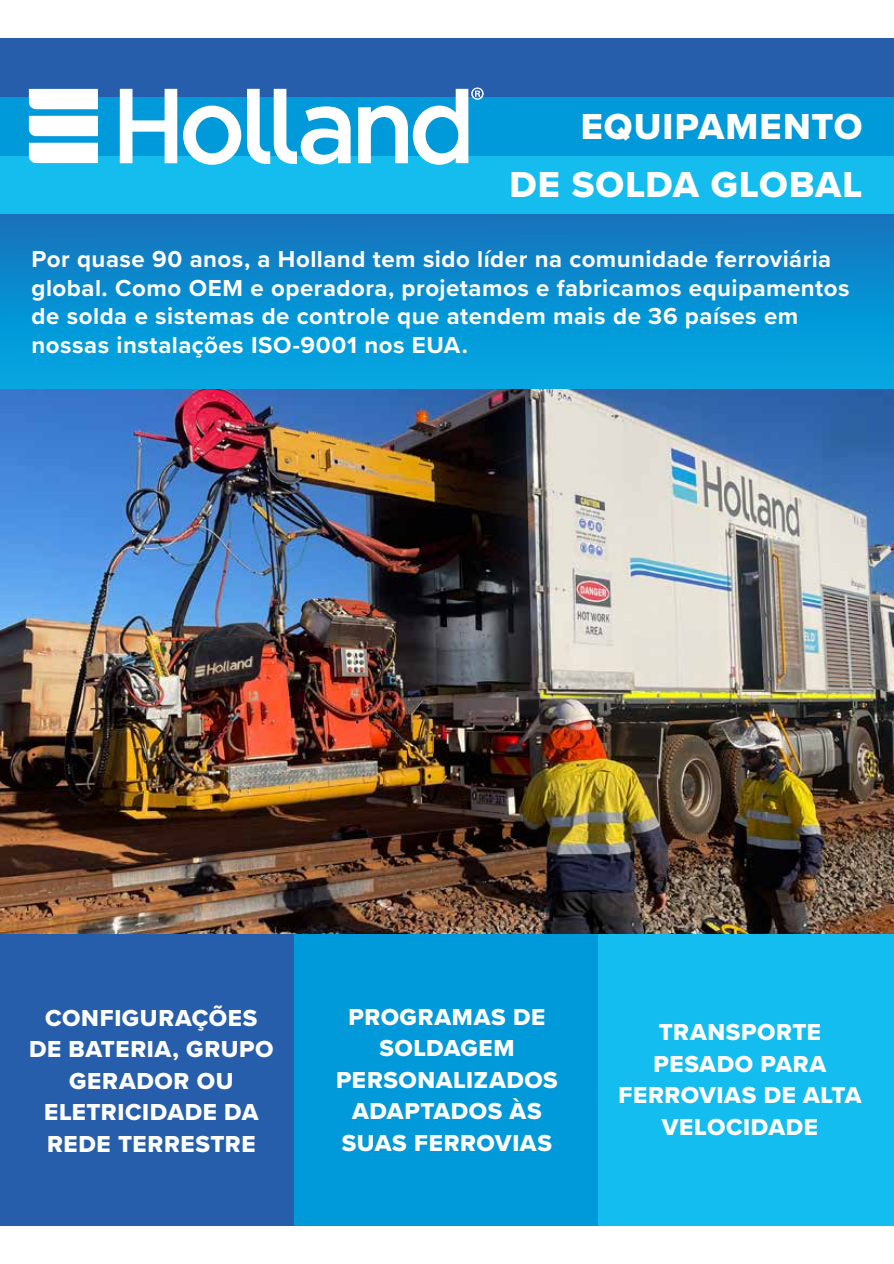
<style>
.page{position:relative;width:894px;height:1264px;background:#fff}
.page>*{position:absolute;margin:0;border:0;box-sizing:border-box;transform-origin:0 0}
.t1{font:37.5px/58.5px "Proxima Nova Extrabld";letter-spacing:.03em;color:#fff;text-align:right}
.t2{font:700 24px/28.5px "Proxima Nova";letter-spacing:.02em;color:#fff}
.t3{font:24px/31.5px "Proxima Nova Extrabld";letter-spacing:.025em;color:#fff;text-align:center}
</style>
<div class="page">
<img style="left:0;top:388px;width:893px;height:546px">
<div style="left:0;top:38px;width:893px;height:59px;background:#265eab"></div>
<div style="left:0;top:97px;width:893px;height:59px;background:#0099d9"></div>
<div style="left:0;top:156px;width:893px;height:59px;background:#15bdef"></div>
<svg style="left:29px;top:116px;width:69px;height:20px"></svg>
<svg style="left:29px;top:143px;width:69px;height:20px"></svg>
<svg style="left:29px;top:89px;width:69px;height:20px"></svg>
<svg style="left:183px;top:106px;width:58px;height:59px"></svg>
<svg style="left:247px;top:89px;width:103px;height:75px"></svg>
<svg style="left:120px;top:89px;width:57px;height:74px"></svg>
<svg style="left:358px;top:87px;width:125px;height:78px"></svg>
<div style="left:0;top:214px;width:893px;height:174px;background:linear-gradient(to bottom,#1474bd,#00abe5)"></div>
<div style="left:243px;top:934px;width:407px;height:291px;background:#0099d9"></div>
<div style="left:598px;top:934px;width:295px;height:291px;background:#14bdef"></div>
<div style="left:0;top:934px;width:293px;height:291px;background:#265eab"></div>
<h1 class="t1" style="left:509px;top:97px;width:354px">EQUIPAMENTO<br>DE SOLDA GLOBAL</h1>
<p class="t2" style="left:32px;top:244px;width:819px">Por quase 90 anos, a Holland tem sido líder na comunidade ferroviária global. Como OEM e operadora, projetamos e fabricamos equipamentos de solda e sistemas de controle que atendem mais de 36 países em nossas instalações ISO-9001 nos EUA.</p>
<p class="t3" style="left:29px;top:1001px;width:246px">CONFIGURAÇÕES<br>DE BATERIA, GRUPO<br>GERADOR OU<br>ELETRICIDADE DA<br>REDE TERRESTRE</p>
<p class="t3" style="left:336px;top:1000px;width:223px">PROGRAMAS DE<br>SOLDAGEM<br>PERSONALIZADOS<br>ADAPTADOS ÀS<br>SUAS FERROVIAS</p>
<p class="t3" style="left:618px;top:1016px;width:244px">TRANSPORTE<br>PESADO PARA<br>FERROVIAS DE ALTA<br>VELOCIDADE</p>
</div>
